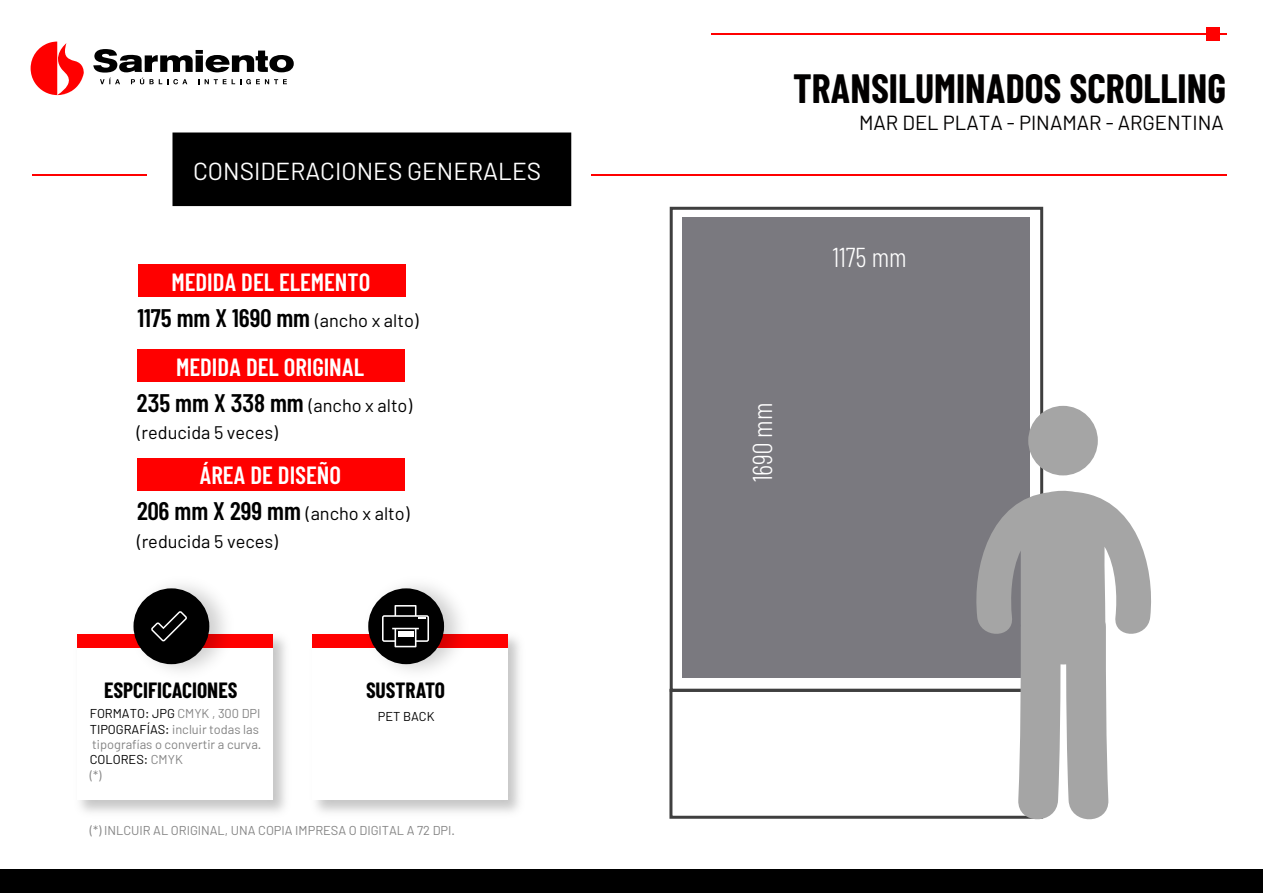
<style>
.page{position:relative;width:1263px;height:893px;background:#fff}
.page>*{position:absolute;margin:0;border:0;box-sizing:border-box;transform-origin:0 0}
.t1{font:700 39.9px "Barlow Condensed";color:#020000}
.t2{font:300 27.3px "Barlow Condensed";color:#fff}
.t3{font:600 25.35px "Barlow Condensed";color:#000}
.t4{font:600 24.9px "Barlow Condensed";color:#fff}
.t5{font:24.45px "Barlow";color:#fff}
.t6{font:700 21.45px "Barlow Condensed";color:#000}
.t7{font:20.4px "Barlow";color:#020000}
.t8{font:18.15px/27.6px "Barlow";color:#000}
.t9{font:12.9px/15.5px "Barlow";color:#848484}
.t10{font:12.9px "Barlow";color:#000}
.s1{font-family:"Barlow";font-weight:400;font-size:18.15px}
.s2{font-family:"Barlow Condensed";font-weight:600;font-size:25.35px}
.s3{color:#000}
</style>
<div class="page">
<div style="left:138px;top:265px;width:267px;height:32px;background:#f00"></div>
<svg style="left:31px;top:42px;width:53px;height:54px"></svg>
<svg style="left:93px;top:49px;width:201px;height:35px"></svg>
<div style="left:0;top:870px;width:1263px;height:23px;background:#000"></div>
<img style="left:80px;top:634px;width:206px;height:179px">
<div style="left:77px;top:634px;width:195px;height:166px;background:#fff"></div>
<div style="left:77px;top:634px;width:195px;height:14px;background:#f00"></div>
<img style="left:138px;top:585px;width:89px;height:86px">
<div style="left:136px;top:591px;width:71px;height:71px;background:#000;border-radius:50%"></div>
<div style="left:133px;top:588px;width:76px;height:76px;border:4px solid #000;border-radius:50%"></div>
<svg style="left:151px;top:611px;width:36px;height:31px"></svg>
<img style="left:316px;top:634px;width:204px;height:179px">
<div style="left:312px;top:634px;width:195px;height:166px;background:#fff"></div>
<div style="left:312px;top:634px;width:195px;height:14px;background:#f00"></div>
<img style="left:368px;top:585px;width:94px;height:86px">
<div style="left:370px;top:591px;width:72px;height:71px;background:#000;border-radius:50%"></div>
<div style="left:368px;top:588px;width:76px;height:76px;border:4px solid #000;border-radius:50%"></div>
<hr style="left:591px;top:174px;width:635px;height:2px;background:#f00">
<div style="left:172px;top:133px;width:399px;height:73px;background:#000"></div>
<hr style="left:32px;top:174px;width:115px;height:2px;background:#f00">
<div style="left:1206px;top:28px;width:14px;height:13px;background:#f00"></div>
<hr style="left:711px;top:33px;width:515px;height:2px;background:#f00">
<div style="left:137px;top:350px;width:268px;height:32px;background:#f00"></div>
<svg style="left:382px;top:605px;width:47px;height:42px"></svg>
<div style="left:683px;top:217px;width:347px;height:460px;background:#7a797f"></div>
<div style="left:670px;top:207px;width:373px;height:485px;border:3px solid #3f3f3f"></div>
<div style="left:669px;top:689px;width:374px;height:130px;border:3px solid #3f3f3f"></div>
<div style="left:1028px;top:406px;width:70px;height:69px;background:#a5a5a5;border-radius:50%"></div>
<svg style="left:972px;top:490px;width:179px;height:330px;fill:#a5a5a5"></svg>
<div style="left:138px;top:458px;width:267px;height:33px;background:#f00"></div>
<h3 class="t5" style="left:193px;top:156px;width:350px">CONSIDERACIONES GENERALES</h3>
<h3 class="t4" style="left:171px;top:266px;width:200px">MEDIDA DEL ELEMENTO</h3>
<h3 class="t3" style="left:138px;top:302px;width:283px">1175 mm X 1690 mm <span class="s1">(ancho x alto)</span></h3>
<h3 class="t4" style="left:176px;top:351px;width:189px">MEDIDA DEL ORIGINAL</h3>
<h3 class="t8" style="left:137px;top:391px;width:277px"><span class="s2">235 mm X 338 mm</span> (ancho x alto) (reducida 5 veces)</h3>
<h3 class="t4" style="left:199px;top:460px;width:143px">ÁREA DE DISEÑO</h3>
<h3 class="t8" style="left:137px;top:500px;width:274px"><span class="s2">206 mm X 299 mm</span> (ancho x alto) (reducida 5 veces)</h3>
<h3 class="t6" style="left:104px;top:677px;width:135px">ESPCIFICACIONES</h3>
<p class="t9" style="left:90px;top:705px;width:173px"><span class="s3">FORMATO: JPG</span> CMYK , 300 DPI<br><span class="s3">TIPOGRAFÍAS:</span> incluir todas las tipografías o convertir a curva.<br><span class="s3">COLORES:</span> CMYK<br>(*)</p>
<h3 class="t6" style="left:366px;top:677px;width:81px">SUSTRATO</h3>
<p class="t10" style="left:378px;top:708px;width:58px">PET BACK</p>
<p class="t9" style="left:90px;top:822px;width:367px">(*) INLCUIR AL ORIGINAL, UNA COPIA IMPRESA O DIGITAL A 72 DPI.</p>
<h1 class="t1" style="left:793px;top:64px;width:434px">TRANSILUMINADOS SCROLLING</h1>
<h3 class="t7" style="left:859px;top:110px;width:366px">MAR DEL PLATA - PINAMAR - ARGENTINA</h3>
<h2 class="t2" style="left:832px;top:240px;width:76px">1175 mm</h2>
<h2 class="t2" style="left:745px;top:482px;width:81px;rotate:-90deg">1690 mm</h2>
</div>
